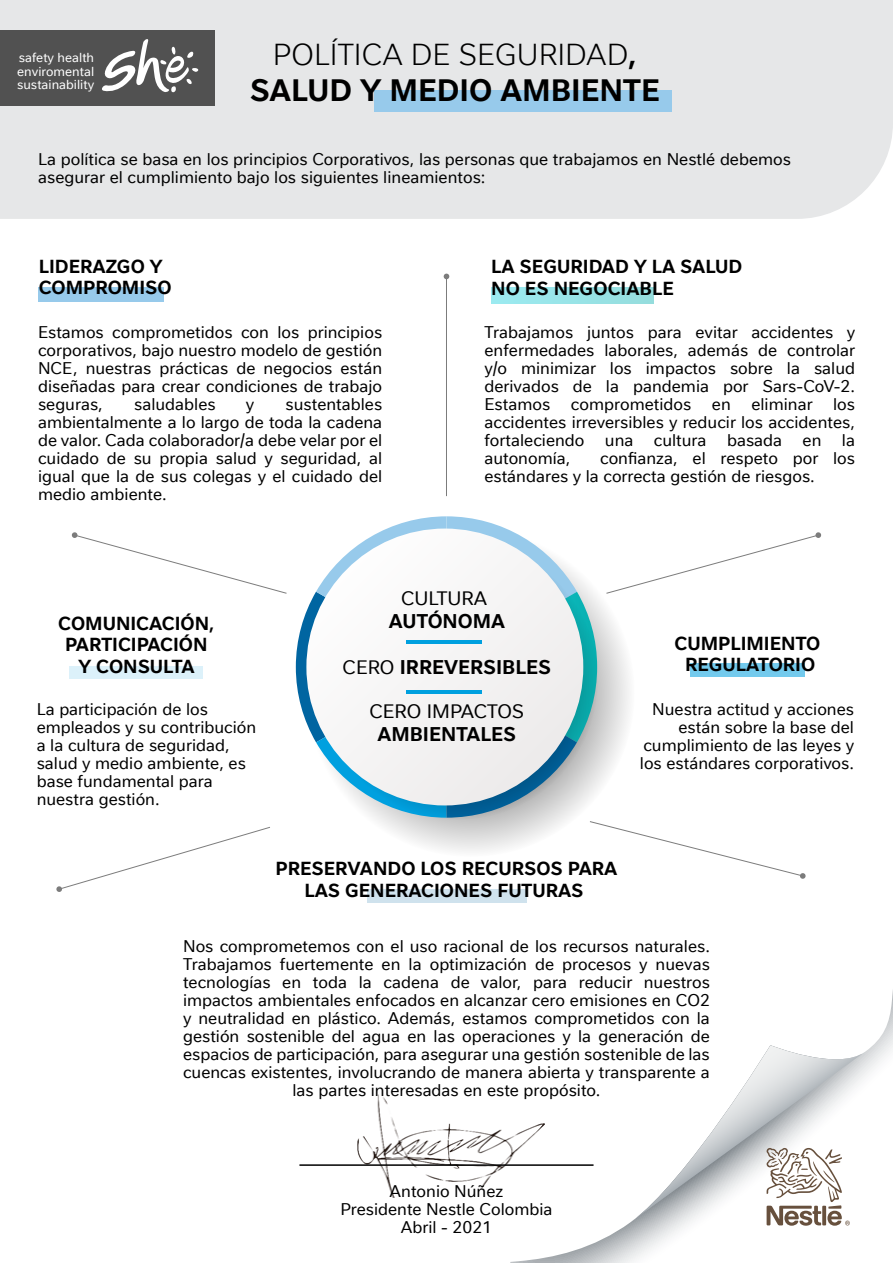
<style>
.page{position:relative;width:893px;height:1263px;background:#fff}
.page>*{position:absolute;margin:0;border:0;box-sizing:border-box;transform-origin:0 0}
.t1{font:700 29.55px/35.4px "Nestle Text TFAR";color:#000;text-align:center}
.t2{font:700 18.9px "Nestle Text TFAR";color:#000}
.t3{font:18.9px "Nestle Text TFAR";color:#000}
.t4{font:700 18px/21.6px "Nestle Text TFAR";color:#000;text-align:center}
.t5{font:16.5px/18px "Nestle Text TFAR";color:#000}
.t6{font:12.75px/13.4px "Nestle Text TF";color:#fff;text-align:justify}
.s1{font-weight:300}
.s2{font-weight:400}
</style>
<div class="page">
<img style="left:357px;top:1095px;width:153px;height:102px">
<div style="left:0;top:0;width:893px;height:219px;background:#e6e7e8"></div>
<div style="left:374px;top:90px;width:298px;height:22px;background:#97caeb"></div>
<svg style="left:510px;top:990px;width:383px;height:273px"></svg>
<svg style="left:631px;top:1045px;width:234px;height:181px"></svg>
<div style="left:491px;top:287px;width:162px;height:16px;background:#98e4e7"></div>
<div style="left:70px;top:666px;width:133px;height:13px;background:#dcf1fa"></div>
<div style="left:367px;top:889px;width:159px;height:14px;background:#cfe2ed"></div>
<div style="left:39px;top:287px;width:125px;height:15px;background:#97caeb"></div>
<div style="left:0;top:31px;width:215px;height:75px;background:#515151"></div>
<svg style="left:102px;top:39px;width:97px;height:53px"></svg>
<hr style="left:446px;top:276px;width:1px;height:220px;background:#7c7c7c">
<svg style="left:444px;top:274px;width:5px;height:5px"></svg>
<svg style="left:72px;top:532px;width:215px;height:62px"></svg>
<svg style="left:296px;top:516px;width:525px;height:363px"></svg>
<svg style="left:56px;top:826px;width:214px;height:66px"></svg>
<hr style="left:299px;top:1164px;width:294px;height:2px;background:#000">
<p class="t6" style="left:17px;top:50px;width:79px">safety health enviromental sustainability</p>
<h1 class="t1" style="left:250px;top:37px;width:412px"><span class="s1">POLÍTICA DE SEGURIDAD</span>,<br>SALUD Y MEDIO AMBIENTE</h1>
<p class="t5" style="left:38px;top:150px;width:754px">La política se basa en los principios Corporativos, las personas que trabajamos en Nestlé debemos asegurar el cumplimiento bajo los siguientes lineamientos:</p>
<p class="t4" style="left:39px;top:256px;width:134px;text-align:left">LIDERAZGO Y<br>COMPROMISO</p>
<p class="t5" style="left:38px;top:323px;width:346px;text-align:justify">Estamos comprometidos con los principios corporativos, bajo nuestro modelo de gestión NCE, nuestras prácticas de negocios están diseñadas para crear condiciones de trabajo seguras,</p>
<p class="t5" style="left:38px;top:395px;width:346px;text-align:justify;text-indent:248px">sustentables ambientalmente a lo largo de toda la cadena de valor. Cada colaborador/a debe velar por el cuidado de su propia salud y seguridad, al igual que la de sus colegas y el cuidado del medio ambiente.</p>
<p class="t5" style="left:134px;top:395px;width:83px">saludables</p>
<p class="t5" style="left:246px;top:395px;width:10px">y</p>
<p class="t4" style="left:491px;top:256px;width:253px;text-align:left">LA SEGURIDAD Y LA SALUD<br>NO ES NEGOCIABLE</p>
<p class="t5" style="left:484px;top:323px;width:372px;text-align:justify">Trabajamos juntos para evitar accidentes y enfermedades laborales, además de controlar y/o minimizar los impactos sobre la salud derivados de la pandemia por Sars-CoV-2.<br>Estamos comprometidos en eliminar los accidentes irreversibles y reducir los accidentes, fortaleciendo una cultura basada en la autonomía,</p>
<p class="t5" style="left:484px;top:449px;width:372px;text-indent:116px">confianza, el respeto por los estándares y la correcta gestión de riesgos.</p>
<p class="t4" style="left:58px;top:613px;width:158px">COMUNICACIÓN,<br>PARTICIPACIÓN<br>Y CONSULTA</p>
<p class="t5" style="left:37px;top:700px;width:221px">La participación de los empleados y su contribución a la cultura de seguridad, salud y medio ambiente, es base fundamental para nuestra gestión.</p>
<p class="t3" style="left:401px;top:587px;width:88px">CULTURA</p>
<p class="t2" style="left:389px;top:610px;width:118px">AUTÓNOMA</p>
<p class="t2" style="left:343px;top:657px;width:210px"><span class="s2">CERO</span> IRREVERSIBLES</p>
<p class="t3" style="left:370px;top:700px;width:156px">CERO IMPACTOS</p>
<p class="t2" style="left:378px;top:723px;width:140px">AMBIENTALES</p>
<p class="t4" style="left:276px;top:858px;width:343px">PRESERVANDO LOS RECURSOS PARA<br>LAS GENERACIONES FUTURAS</p>
<p class="t4" style="left:674px;top:633px;width:147px">CUMPLIMIENTO<br>REGULATORIO</p>
<p class="t5" style="left:640px;top:700px;width:216px;text-align:right">Nuestra actitud y acciones están sobre la base del cumplimiento de las leyes y los estándares corporativos.</p>
<p class="t5" style="left:183px;top:937px;width:528px;text-align:center">Nos comprometemos con el uso racional de los recursos naturales.<br>Trabajamos fuertemente en la optimización de procesos y nuevas tecnologías en toda la cadena de valor, para reducir nuestros impactos ambientales enfocados en alcanzar cero emisiones en CO2 y neutralidad en plástico. Además, estamos comprometidos con la gestión sostenible del agua en las operaciones y la generación de espacios de participación, para asegurar una gestión sostenible de las cuencas existentes, involucrando de manera abierta y transparente a las partes interesadas en este propósito.</p>
<p class="t5" style="left:340px;top:1182px;width:214px;text-align:center">Antonio Núñez<br>Presidente Nestle Colombia<br>Abril - 2021</p>
</div>
